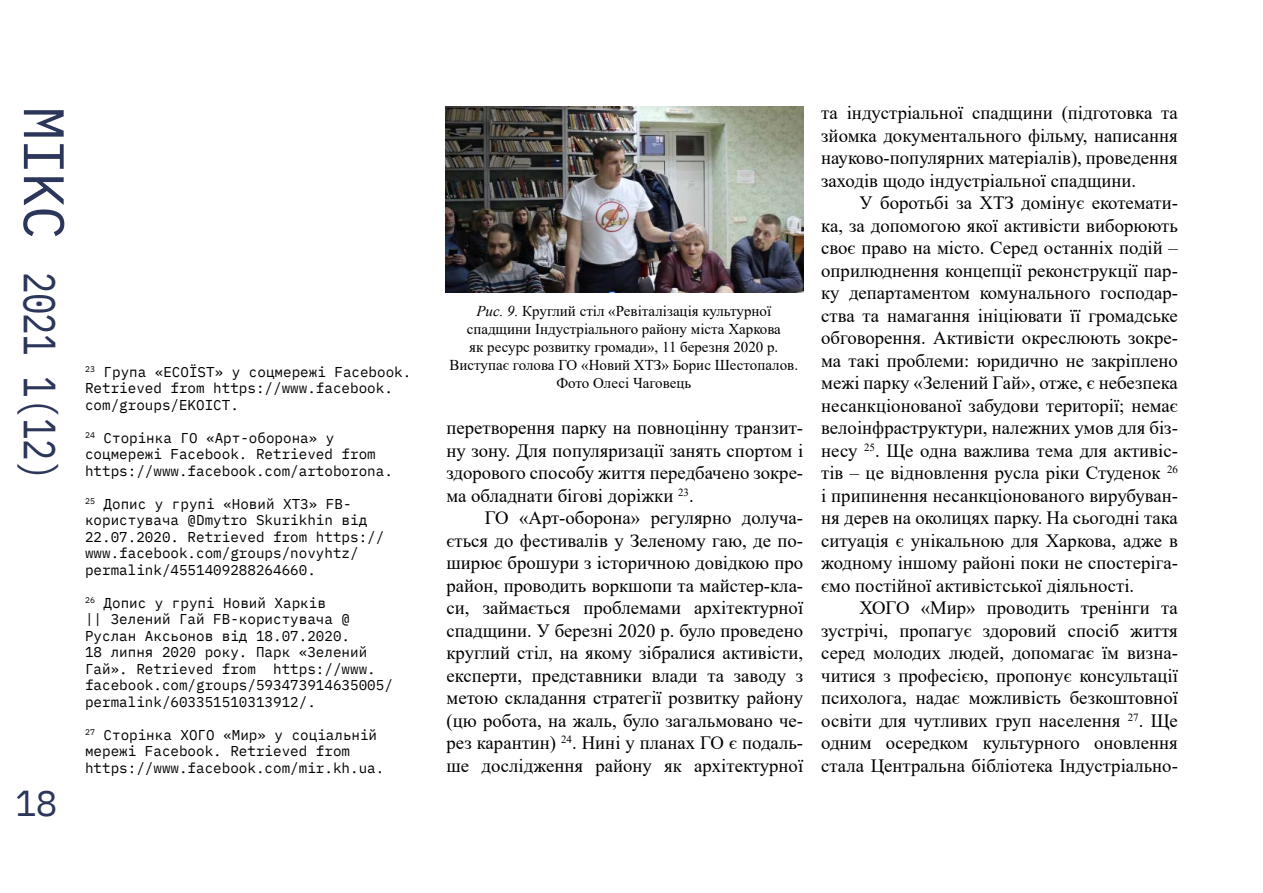
<style>
.page{position:relative;width:1263px;height:893px;background:#fff}
.page>*{position:absolute;margin:0;border:0;box-sizing:border-box;transform-origin:0 0}
.t1{font:45px "IBM Plex Mono";letter-spacing:-.02em;color:#2c365a;scale:.8 1}
.t2{font:36px "IBM Plex Mono";color:#2c365a}
.t3{font:18.75px/22.5px "Times New Roman";color:#000;text-align:justify}
.t4{font:15px/18px "Times New Roman";color:#000;text-align:center}
.t5{font:14.25px/16.5px "IBM Plex Mono";color:#000}
.s1{font-size:57px}
.s2{font-style:italic}
</style>
<div class="page">
<img style="left:445px;top:106px;width:358px;height:186px">
<h1 class="t1" style="left:74px;top:106px;width:470px;rotate:90deg"><span class="s1">МІKC</span> 2021 1(12)</h1>
<h2 class="t2" style="left:15px;top:776px;width:44px">18</h2>
<p class="t5" style="left:85px;top:362px;width:328px"><sup>23</sup> Група «ECOЇST» у соцмережі Facebook.<br>Retrieved from https://www.facebook. com/groups/EKOICT.</p>
<p class="t5" style="left:85px;top:428px;width:309px"><sup>24</sup> Сторінка ГО «Арт-оборона» у соцмережі Facebook. Retrieved from https://www.facebook.com/artoborona.</p>
<p class="t5" style="left:85px;top:494px;width:301px"><sup>25</sup> Допис у групі «Новий ХТЗ» FB&shy;користувача @Dmytro Skurikhin від 22.07.2020. Retrieved from https:// www.facebook.com/groups/novyhtz/ permalink/4551409288264660.</p>
<p class="t5" style="left:85px;top:593px;width:309px"><sup>26</sup> Допис у групі Новий Харків<br>|| Зелений Гай FB-користувача @ Руслан Аксьонов від 18.07.2020.<br>18 липня 2020 року. Парк «Зелений Гай». Retrieved from https://www. facebook.com/groups/593473914635005/ permalink/603351510313912/.</p>
<p class="t5" style="left:85px;top:725px;width:301px"><sup>27</sup> Сторінка ХОГО «Мир» у соціальній мережі Facebook. Retrieved from https://www.facebook.com/mir.kh.ua.</p>
<p class="t4" style="left:449px;top:301px;width:350px"><span class="s2">Рис. 9.</span> Круглий стіл «Ревіталізація культурної спадщини Індустріального району міста Харкова<br>як ресурс розвитку громади», 11 березня 2020 р.<br>Виступає голова ГО «Новий ХТЗ» Борис Шестопалов.<br>Фото Олесі Чаговець</p>
<p class="t3" style="left:446px;top:416px;width:358px">перетворення парку на повноцінну транзит&shy;ну зону. Для популяризації занять спортом і здорового способу життя передбачено зокре&shy;ма обладнати бігові доріжки <sup>23</sup>.</p>
<p class="t3" style="left:446px;top:506px;width:358px;text-indent:38px">ГО «Арт-оборона» регулярно долуча&shy;ється до фестивалів у Зеленому гаю, де по&shy;ширює брошури з історичною довідкою про район, проводить воркшопи та майстер-кла&shy;си, займається проблемами архітектурної спадщини. У березні 2020 р. було проведено круглий стіл, на якому зібралися активісти, експерти, представники влади та заводу з метою складання стратегії розвитку району (цю робота, на жаль, було загальмовано че&shy;рез карантин) <sup>24</sup>. Нині у планах ГО є подаль&shy;ше дослідження району як архітектурної</p>
<p class="t3" style="left:821px;top:101px;width:358px">та індустріальної спадщини (підготовка та зйомка документального фільму, написання науково-популярних матеріалів), проведення заходів щодо індустріальної спадщини.</p>
<p class="t3" style="left:821px;top:191px;width:358px;text-indent:38px">У боротьбі за ХТЗ домінує екотемати&shy;ка, за допомогою якої активісти виборюють своє право на місто. Серед останніх подій – оприлюднення концепції реконструкції пар&shy;ку департаментом комунального господар&shy;ства та намагання ініціювати її громадське обговорення. Активісти окреслюють зокре&shy;ма такі проблеми: юридично не закріплено межі парку «Зелений Гай», отже, є небезпека несанкціонованої забудови території; немає велоінфраструктури, належних умов для біз&shy;несу <sup>25</sup>. Ще одна важлива тема для активіс&shy;тів – це відновлення русла ріки Студенок <sup>26 </sup>і припинення несанкціонованого вирубуван&shy;ня дерев на околицях парку. На сьогодні така ситуація є унікальною для Харкова, адже в жодному іншому районі поки не спостеріга&shy;ємо постійної активістської діяльності.</p>
<p class="t3" style="left:821px;top:596px;width:358px;text-indent:38px">ХОГО «Мир» проводить тренінги та зустрічі, пропагує здоровий спосіб життя серед молодих людей, допомагає їм визна&shy;читися з професією, пропонує консультації психолога, надає можливість безкоштовної освіти для чутливих груп населення <sup>27</sup>. Ще одним осередком культурного оновлення стала Центральна бібліотека Індустріально-</p>
</div>
